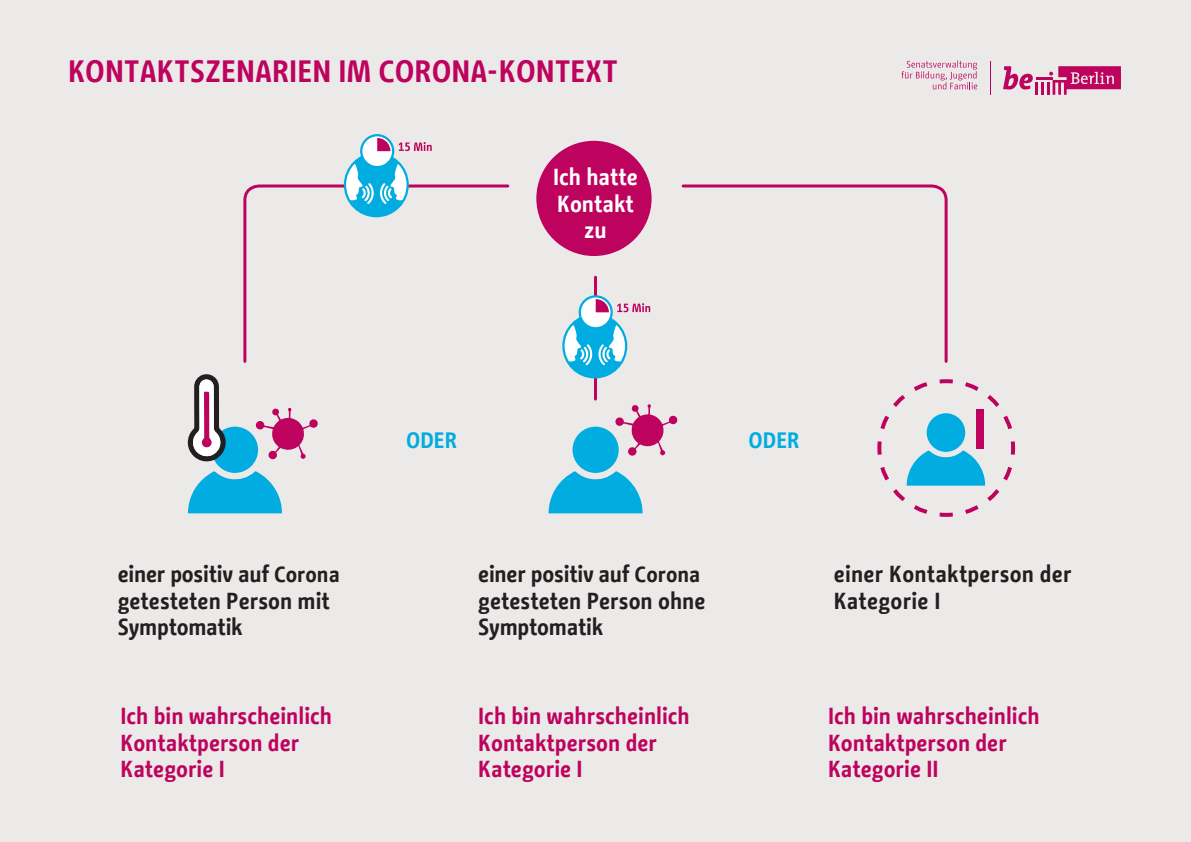
<style>
.page{position:relative;width:1191px;height:842px;background:#eceae9}
.page>*{position:absolute;margin:0;border:0;box-sizing:border-box;transform-origin:0 0}
.t1{font:700 56.5px "BMF Change";color:#bd035e}
.t2{font:700 30.8px "BMF Change";color:#bd035e}
.t3{font:700 23.1px/26.2px "BMF Change";color:#bd035e}
.t4{font:700 23.1px/26.2px "BMF Change";color:#231f20}
.t5{font:700 23.1px/26.7px "BMF Change";color:#fff;text-align:center}
.t6{font:700 22.2px "BMF Change";color:#00ace0}
.s1{font-size:22.2px}
</style>
<div class="page">
<svg style="left:877px;top:379px;width:139px;height:138px"></svg>
<svg style="left:188px;top:471px;width:94px;height:42px"></svg>
<div style="left:212px;top:427px;width:46px;height:46px;background:#00ace0;border-radius:50%"></div>
<svg style="left:255px;top:408px;width:63px;height:51px"></svg>
<svg style="left:188px;top:374px;width:39px;height:88px"></svg>
<div style="left:536px;top:141px;width:115px;height:115px;background:#bd035e;border-radius:50%"></div>
<svg style="left:243px;top:183px;width:267px;height:180px"></svg>
<svg style="left:681px;top:184px;width:267px;height:179px"></svg>
<hr style="left:594px;top:277px;width:3px;height:122px;background:#bd035e">
<div style="left:345px;top:153px;width:63px;height:63px;background:#00ace0;border-radius:50%"></div>
<svg style="left:361px;top:135px;width:32px;height:32px"></svg>
<div style="left:360px;top:134px;width:34px;height:34px;border:2px solid #00ace0;border-radius:50%"></div>
<svg style="left:345px;top:138px;width:87px;height:67px"></svg>
<div style="left:563px;top:315px;width:63px;height:62px;background:#00ace0;border-radius:50%"></div>
<svg style="left:580px;top:296px;width:31px;height:32px"></svg>
<div style="left:578px;top:295px;width:35px;height:34px;border:2px solid #00ace0;border-radius:50%"></div>
<svg style="left:563px;top:299px;width:87px;height:67px"></svg>
<svg style="left:548px;top:471px;width:95px;height:42px"></svg>
<div style="left:572px;top:427px;width:46px;height:46px;background:#00ace0;border-radius:50%"></div>
<svg style="left:615px;top:404px;width:63px;height:52px"></svg>
<svg style="left:1003px;top:66px;width:118px;height:29px"></svg>
<hr style="left:989px;top:61px;width:1px;height:34px;background:#bd035e">
<svg style="left:901px;top:60px;width:76px;height:29px"></svg>
<h2 class="t2" style="left:68px;top:50px;width:551px">KONTAKTSZENARIEN IM CORONA-KONTEXT</h2>
<p class="t5" style="left:553px;top:163px;width:86px">Ich hatte<br>Kontakt zu</p>
<p class="t6" style="left:406px;top:424px;width:52px">ODER</p>
<p class="t6" style="left:748px;top:424px;width:52px">ODER</p>
<h1 class="t1" style="left:972px;top:389px;width:16px">I</h1>
<p class="t4" style="left:118px;top:561px;width:224px">einer positiv auf <span class="s1">Corona </span>getesteten Person mit<br>Symptomatik</p>
<p class="t4" style="left:833px;top:561px;width:240px">einer Kontaktperson der<br>Kategorie I</p>
<p class="t4" style="left:478px;top:561px;width:229px">einer positiv auf <span class="s1">Corona </span>getesteten Person ohne<br>Symptomatik</p>
<p class="t3" style="left:120px;top:703px;width:213px">Ich bin wahrscheinlich<br>Kontaktperson der<br>Kategorie I</p>
<p class="t3" style="left:478px;top:703px;width:213px">Ich bin wahrscheinlich<br>Kontaktperson der<br>Kategorie I</p>
<p class="t3" style="left:828px;top:703px;width:213px">Ich bin wahrscheinlich<br>Kontaktperson der<br>Kategorie II</p>
</div>
